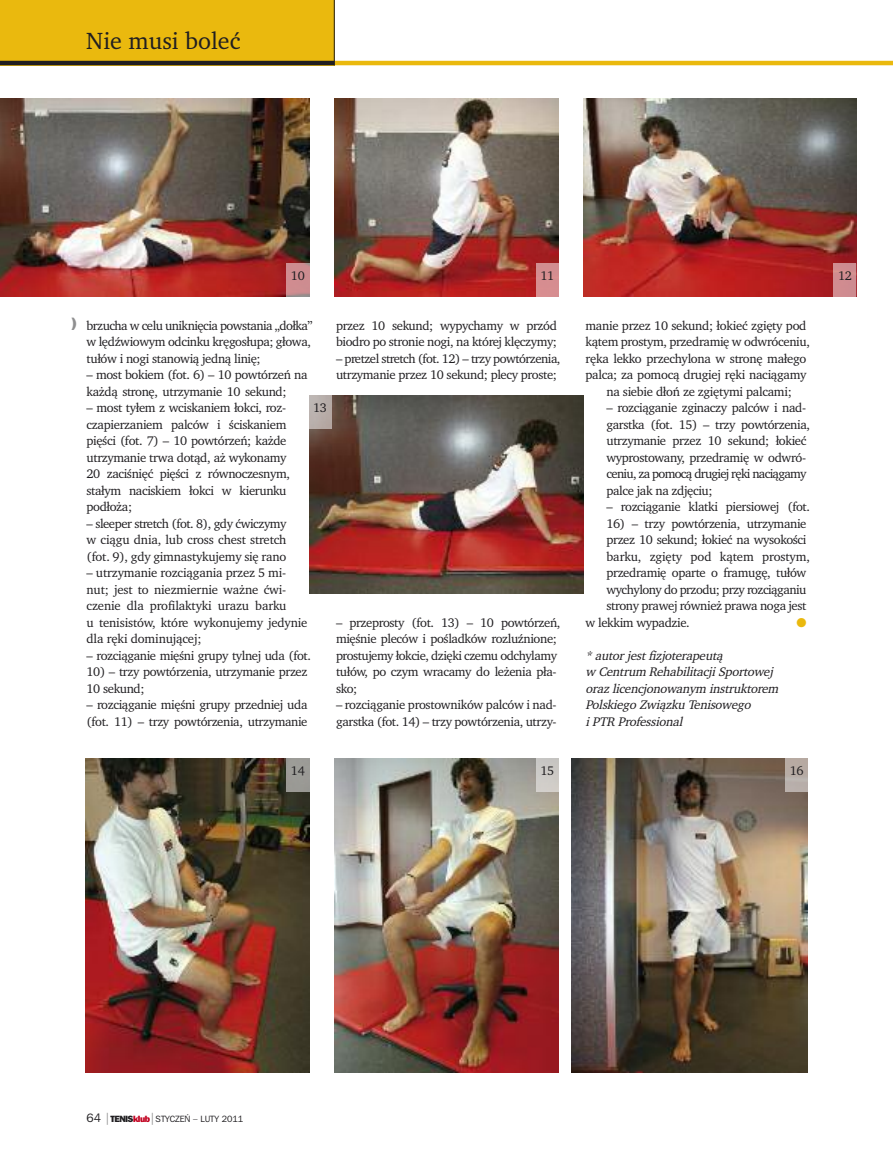
<style>
.page{position:relative;width:893px;height:1170px;background:#fff}
.page>*{position:absolute;margin:0;border:0;box-sizing:border-box;transform-origin:0 0}
.t1{font:24px "Charter PL";color:#201e21}
.t2{font:12.75px/16.5px "Charter PL";letter-spacing:-.03em;color:#201e21}
.t3{font:12.75px/16.5px "Charter PL";letter-spacing:-.01em;color:#201e21}
.t4{font:italic 12.75px/16.5px "Charter PL";letter-spacing:-.02em;color:#201e21}
.t5{font:12.75px "Zapf Dingbats ITC";color:#eab90e}
.t6{font:9px "Franklin Gothic PL";color:#201e21}
.s1{font-size:12px}
.s2{font-size:12px;color:#8f8f90}
.s3{font-weight:800}
.s4{font-weight:800;color:#c1001f}
</style>
<div class="page">
<hr style="left:334px;top:61px;width:559px;height:4px;background:#eab90e">
<img style="left:0;top:98px;width:309px;height:198px">
<img style="left:584px;top:98px;width:272px;height:198px">
<img style="left:334px;top:98px;width:224px;height:198px">
<div style="left:0;top:0;width:334px;height:65px;background:#eab90e"></div>
<hr style="left:0;top:61px;width:334px;height:4px;background:#201e21">
<hr style="left:334px;top:0;width:1px;height:65px;background:#201e21">
<img style="left:309px;top:395px;width:275px;height:198px">
<img style="left:85px;top:758px;width:224px;height:314px">
<img style="left:334px;top:758px;width:224px;height:314px">
<img style="left:571px;top:758px;width:237px;height:314px">
<img style="left:287px;top:263px;width:22px;height:33px">
<img style="left:309px;top:395px;width:22px;height:33px">
<img style="left:287px;top:758px;width:22px;height:33px">
<img style="left:536px;top:758px;width:22px;height:33px">
<img style="left:786px;top:758px;width:22px;height:33px">
<img style="left:536px;top:263px;width:22px;height:33px">
<img style="left:834px;top:263px;width:22px;height:33px">
<h1 class="t1" style="left:86px;top:31px;width:156px">Nie musi boleç</h1>
<p class="t2" style="left:291px;top:268px;width:15px">10</p>
<p class="t2" style="left:540px;top:268px;width:15px">11</p>
<p class="t2" style="left:838px;top:268px;width:15px">12</p>
<p class="t2" style="left:87px;top:318px;width:228px">brzucha w celu unikni´cia powstania „dołka” w l´dêwiowym odcinku kr´gosłupa; głowa, tułów i nogi stanowià jednà lini´;</p>
<p class="t2" style="left:87px;top:367px;width:222px">– most bokiem (fot. 6) – 10 powtórzeƒ na ka˝dà stron´, utrzymanie 10 sekund;</p>
<p class="t2" style="left:87px;top:400px;width:205px">– most tyłem z wciskaniem łokci, roz&shy;czapierzaniem palców i Êciskaniem pi´Êci (fot. 7) – 10 powtórzeƒ; ka˝de utrzymanie trwa dotàd, a˝ wykonamy<br>20 zaciÊni´ç pi´Êci z równoczesnym, stałym naciskiem łokci w kierunku podło˝a;</p>
<p class="t2" style="left:87px;top:516px;width:201px;text-align:justify">– sleeper stretch (fot. 8), gdy çwiczymy w ciàgu dnia, lub cross chest stretch (fot. 9), gdy gimnastykujemy si´ rano</p>
<p class="t3" style="left:87px;top:565px;width:222px">– utrzymanie rozciàgania przez 5 mi&shy;nut; jest to niezmiernie wa˝ne çwi&shy;czenie dla profilaktyki urazu barku<br>u tenisistów, które wykonujemy jedynie dla r´ki dominujàcej;</p>
<p class="t2" style="left:87px;top:648px;width:226px">– rozciàganie mi´Êni grupy tylnej uda (fot.</p>
<p class="t2" style="left:87px;top:664px;width:222px">10) – trzy powtórzenia, utrzymanie przez<br>10 sekund;</p>
<p class="t2" style="left:87px;top:697px;width:222px">– rozciàganie mi´Êni grupy przedniej uda (fot. 11) – trzy powtórzenia, utrzymanie</p>
<p class="t2" style="left:313px;top:400px;width:15px">13</p>
<p class="t2" style="left:336px;top:318px;width:222px">przez 10 sekund; wypychamy w przód biodro po stronie nogi, na której kl´czymy;</p>
<p class="t2" style="left:336px;top:351px;width:226px">– pretzel stretch (fot. 12) – trzy powtórzenia, utrzymanie przez 10 sekund; plecy proste;</p>
<p class="t2" style="left:336px;top:615px;width:226px">– przeprosty (fot. 13) – 10 powtórzeƒ, mi´Ênie pleców i poÊladków rozluênione; prostujemy łokcie, dzi´ki czemu odchylamy tułów, po czym wracamy do le˝enia pła&shy;sko;</p>
<p class="t2" style="left:336px;top:697px;width:222px">– rozciàganie prostowników palców i nad&shy;garstka (fot. 14) – trzy powtórzenia, utrzy-</p>
<p class="t2" style="left:585px;top:318px;width:226px;text-align:center">manie przez 10 sekund; łokieç zgi´ty pod kàtem prostym, przedrami´ w odwróceniu, r´ka lekko przechylona w stron´ małego palca; za pomocà drugiej r´ki naciàgamy na siebie dłoƒ ze zgi´tymi palcami;</p>
<p class="t2" style="left:606px;top:400px;width:205px">– rozciàganie zginaczy palców i nad&shy;garstka (fot. 15) – trzy powtórzenia, utrzymanie przez 10 sekund; łokieç wyprostowany, przedrami´ w odwró&shy;ceniu, za pomocà drugiej r´ki naciàgamy palce jak na zdj´ciu;</p>
<p class="t2" style="left:606px;top:499px;width:205px">– rozciàganie klatki piersiowej (fot.</p>
<p class="t2" style="left:606px;top:516px;width:201px">16) – trzy powtórzenia, utrzymanie</p>
<p class="t2" style="left:606px;top:532px;width:201px">przez 10 sekund; łokieç na wysokoÊci</p>
<p class="t3" style="left:606px;top:549px;width:205px">barku, zgi´ty pod kàtem prostym,</p>
<p class="t2" style="left:606px;top:565px;width:201px">przedrami´ oparte o framug´, tułów</p>
<p class="t2" style="left:606px;top:582px;width:201px">wychylony do przodu; przy rozciàganiu</p>
<p class="t2" style="left:606px;top:598px;width:201px">strony prawej równie˝ prawa noga jest</p>
<p class="t2" style="left:585px;top:615px;width:106px">w lekkim wypadzie.</p>
<p class="t5" style="left:796px;top:616px;width:12px">●</p>
<p class="t4" style="left:585px;top:648px;width:197px">* autor jest fizjoterapeutà<br>w Centrum Rehabilitacji Sportowej oraz licencjonowanym instruktorem<br>Polskiego Zwiàzku Tenisowego<br>i PTR Professional</p>
<p class="t2" style="left:291px;top:763px;width:15px">14</p>
<p class="t2" style="left:540px;top:763px;width:15px">15</p>
<p class="t2" style="left:790px;top:763px;width:15px">16</p>
<p class="t6" style="left:87px;top:1115px;width:158px"><span class="s1">64</span> <span class="s2">|</span><span class="s3">TENIS</span><span class="s4">klub</span><span class="s2">|</span>STYCZE¡ – LUTY 2011</p>
</div>
